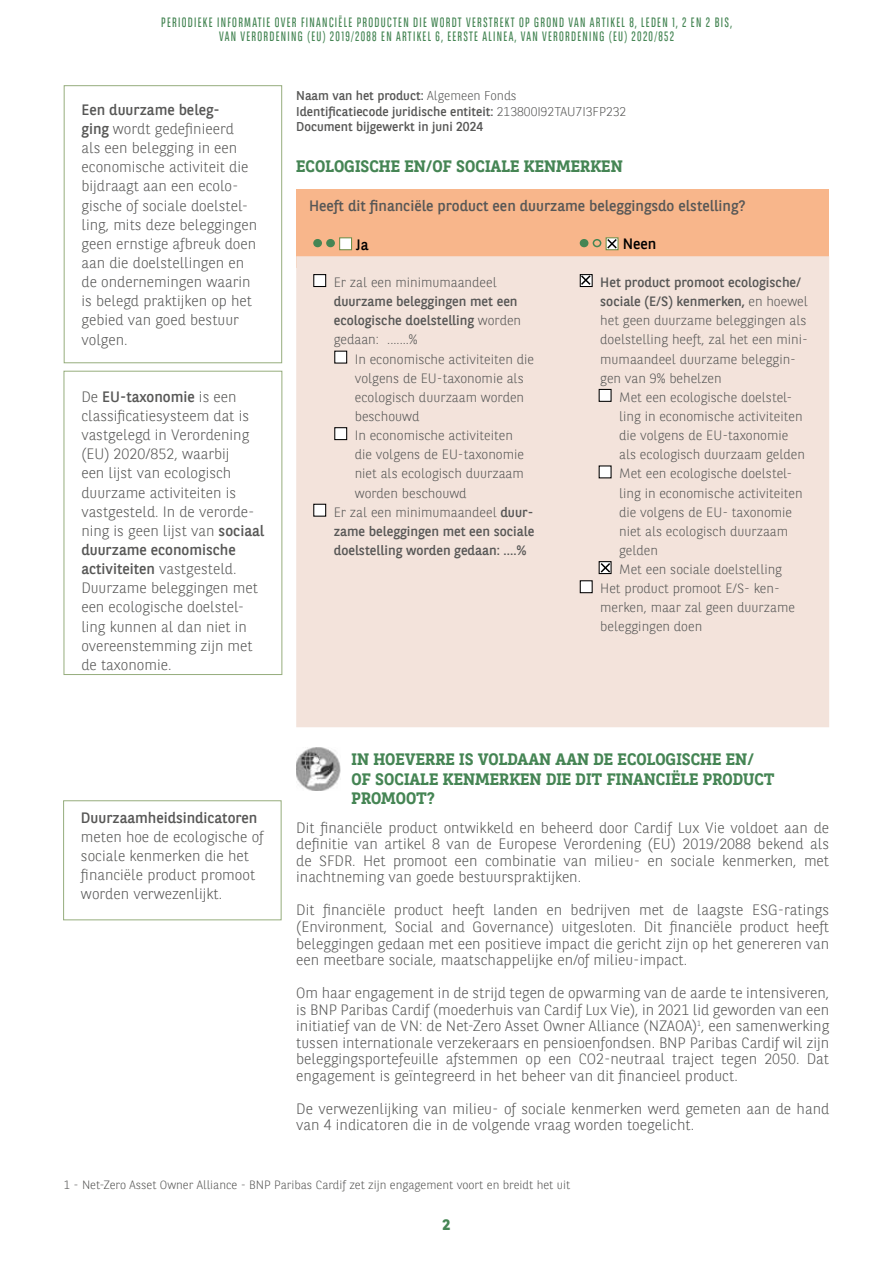
<style>
.page{position:relative;width:893px;height:1263px;background:#fff}
.page>*{position:absolute;margin:0;border:0;box-sizing:border-box;transform-origin:0 0}
.t1{font:700 16.5px/19.2px "BNPP Slab Serif";color:#458554}
.t2{font:300 15px/19.2px "BNPP Sans";color:#575756}
.t3{font:15px "BNPP Sans";color:#575756}
.t4{font:15px "BNPP Sans";color:#000}
.t5{font:700 15px "BNPP Sans";color:#458554}
.t6{font:300 13.5px/19.2px "BNPP Sans";color:#575756}
.t7{font:13.5px/13.5px "BNPP Sans Condensed";letter-spacing:.1em;color:#458554;text-align:center;scale:.95 1}
.t8{font:13.5px/19.2px "BNPP Sans";color:#575756}
.t9{font:12.75px/15.3px "BNPP Sans";color:#575756}
.t10{font:300 12px "BNPP Sans";color:#575756}
.s1{font-weight:400}
.s2{font-weight:300}
</style>
<div class="page">
<div style="left:296px;top:189px;width:533px;height:79px;background:#f8b68b"></div>
<div style="left:296px;top:256px;width:533px;height:471px;background:#f3e3db"></div>
<div style="left:314px;top:240px;width:7px;height:6px;background:#458554;border-radius:50%"></div>
<div style="left:313px;top:239px;width:9px;height:8px;border:2px solid #458554;border-radius:50%"></div>
<div style="left:327px;top:240px;width:7px;height:6px;background:#458554;border-radius:50%"></div>
<div style="left:326px;top:239px;width:9px;height:8px;border:2px solid #458554;border-radius:50%"></div>
<div style="left:339px;top:237px;width:13px;height:13px;background:#fff;border:1px solid #6d8d47"></div>
<div style="left:580px;top:240px;width:8px;height:6px;background:#458554;border-radius:50%"></div>
<div style="left:580px;top:239px;width:8px;height:8px;border:2px solid #458554;border-radius:50%"></div>
<div style="left:593px;top:239px;width:8px;height:8px;border:2px solid #458554;border-radius:50%"></div>
<div style="left:313px;top:274px;width:13px;height:13px;background:#fff;border:1px solid #000"></div>
<div style="left:334px;top:351px;width:13px;height:13px;background:#fff;border:1px solid #000"></div>
<div style="left:334px;top:427px;width:13px;height:13px;background:#fff;border:1px solid #000"></div>
<div style="left:313px;top:504px;width:13px;height:13px;background:#fff;border:1px solid #000"></div>
<svg style="left:580px;top:274px;width:13px;height:13px"></svg>
<div style="left:599px;top:389px;width:13px;height:13px;background:#fff;border:1px solid #000"></div>
<svg style="left:599px;top:465px;width:13px;height:13px"></svg>
<div style="left:580px;top:580px;width:13px;height:13px;background:#fff;border:1px solid #000"></div>
<svg style="left:606px;top:237px;width:12px;height:13px"></svg>
<svg style="left:579px;top:274px;width:13px;height:12px"></svg>
<div style="left:64px;top:85px;width:218px;height:278px;border:1px solid #96ad7d"></div>
<div style="left:64px;top:371px;width:218px;height:304px;border:1px solid #96ad7d"></div>
<img style="left:296px;top:747px;width:44px;height:44px">
<svg style="left:599px;top:561px;width:13px;height:13px"></svg>
<div style="left:63px;top:800px;width:218px;height:120px;border:1px solid #96ad7d"></div>
<p class="t7" style="left:161px;top:16px;width:602px">PERIODIEKE INFORMATIE OVER FINANCIËLE PRODUCTEN DIE WORDT VERSTREKT OP GROND VAN ARTIKEL 8, LEDEN 1, 2 EN 2 BIS,<br>VAN VERORDENING (EU) 2019/2088 EN ARTIKEL 6, EERSTE ALINEA, VAN VERORDENING (EU) 2020/852</p>
<p class="t2" style="left:82px;top:99px;width:177px"><span class="s1">Een duurzame beleg-<br>ging</span> wordt gedefinieerd<br>als een belegging in een economische activiteit die bijdraagt aan een ecolo&shy;gische of sociale doelstel&shy;ling, mits deze beleggingen geen ernstige afbreuk doen aan die doelstellingen en de ondernemingen waarin is belegd praktijken op het gebied van goed bestuur volgen.</p>
<p class="t2" style="left:81px;top:386px;width:184px">De <span class="s1">EU-taxonomie</span> is een classificatiesysteem dat is vastgelegd in Verordening (EU) 2020/852, waarbij<br>een lijst van ecologisch duurzame activiteiten is vastgesteld. In de verorde&shy;ning is geen lijst van <span class="s1">sociaal duurzame economische activiteiten</span> vastgesteld.<br>Duurzame beleggingen met een ecologische doelstel&shy;ling kunnen al dan niet in overeenstemming zijn met de taxonomie.</p>
<p class="t9" style="left:296px;top:88px;width:332px">Naam van het product: <span class="s2">Algemeen Fonds<br></span>Identificatiecode juridische entiteit: <span class="s2">213800I92TAU7I3FP232<br></span>Document bijgewerkt in juni 2024</p>
<p class="t1" style="left:296px;top:156px;width:328px">ECOLOGISCHE EN/OF SOCIALE KENMERKEN</p>
<p class="t3" style="left:309px;top:195px;width:438px">Heeft dit financiële product een duurzame beleggingsdo elstelling?</p>
<p class="t4" style="left:356px;top:235px;width:14px">Ja</p>
<p class="t4" style="left:623px;top:233px;width:35px">Neen</p>
<p class="t6" style="left:334px;top:272px;width:164px">Er zal een minimumaandeel</p>
<p class="t8" style="left:334px;top:291px;width:189px">duurzame beleggingen met een ecologische doelstelling <span class="s2">worden gedaan: .......%</span></p>
<p class="t6" style="left:355px;top:349px;width:181px">In economische activiteiten die</p>
<p class="t6" style="left:355px;top:368px;width:170px">volgens de EU-taxonomie als</p>
<p class="t6" style="left:355px;top:387px;width:171px">ecologisch duurzaam worden</p>
<p class="t6" style="left:355px;top:406px;width:66px">beschouwd</p>
<p class="t6" style="left:355px;top:425px;width:160px">In economische activiteiten</p>
<p class="t6" style="left:355px;top:444px;width:171px">die volgens de EU-taxonomie</p>
<p class="t6" style="left:355px;top:463px;width:171px">niet als ecologisch duurzaam</p>
<p class="t6" style="left:355px;top:483px;width:113px">worden beschouwd</p>
<p class="t6" style="left:334px;top:502px;width:201px">Er zal een minimumaandeel <span class="s1">duur-</span></p>
<p class="t8" style="left:334px;top:521px;width:202px">zame beleggingen met een sociale</p>
<p class="t8" style="left:334px;top:540px;width:194px">doelstelling worden gedaan: ….%</p>
<p class="t6" style="left:600px;top:272px;width:209px"><span class="s1">Het product promoot ecologische/ sociale (E/S) kenmerken,</span> en hoewel het geen duurzame beleggingen als doelstelling heeft, zal het een mini&shy;mumaandeel duurzame beleggin&shy;gen van 9% behelzen</p>
<p class="t6" style="left:619px;top:387px;width:175px">Met een ecologische doelstel-</p>
<p class="t6" style="left:619px;top:406px;width:185px">ling in economische activiteiten</p>
<p class="t6" style="left:619px;top:425px;width:171px">die volgens de EU-taxonomie</p>
<p class="t6" style="left:619px;top:444px;width:187px">als ecologisch duurzaam gelden</p>
<p class="t6" style="left:619px;top:463px;width:175px">Met een ecologische doelstel-</p>
<p class="t6" style="left:619px;top:483px;width:185px">ling in economische activiteiten</p>
<p class="t6" style="left:619px;top:502px;width:174px">die volgens de EU- taxonomie</p>
<p class="t6" style="left:619px;top:521px;width:171px">niet als ecologisch duurzaam</p>
<p class="t6" style="left:619px;top:540px;width:40px">gelden</p>
<p class="t6" style="left:619px;top:559px;width:164px">Met een sociale doelstelling</p>
<p class="t6" style="left:600px;top:578px;width:181px">Het product promoot E/S- ken-</p>
<p class="t6" style="left:600px;top:597px;width:196px">merken, maar zal geen duurzame</p>
<p class="t6" style="left:600px;top:616px;width:103px">beleggingen doen</p>
<p class="t3" style="left:81px;top:807px;width:178px">Duurzaamheidsindicatoren</p>
<p class="t2" style="left:81px;top:826px;width:184px">meten hoe de ecologische of sociale kenmerken die het financiële product promoot worden verwezenlijkt.</p>
<p class="t1" style="left:351px;top:749px;width:425px">IN HOEVERRE IS VOLDAAN AAN DE ECOLOGISCHE EN/<br>OF SOCIALE KENMERKEN DIE DIT FINANCIËLE PRODUCT<br>PROMOOT?</p>
<p class="t2" style="left:296px;top:819px;width:534px;line-height:16.5px;text-align:justify">Dit financiële product ontwikkeld en beheerd door Cardif Lux Vie voldoet aan de definitie van artikel 8 van de Europese Verordening (EU) 2019/2088 bekend als de SFDR. Het promoot een combinatie van milieu- en sociale kenmerken, met inachtneming van goede bestuurspraktijken.</p>
<p class="t2" style="left:296px;top:901px;width:534px;line-height:16.5px;text-align:justify">Dit financiële product heeft landen en bedrijven met de laagste ESG-ratings (Environment, Social and Governance) uitgesloten. Dit financiële product heeft beleggingen gedaan met een positieve impact die gericht zijn op het genereren van een meetbare sociale, maatschappelijke en/of milieu-impact.</p>
<p class="t2" style="left:296px;top:984px;width:534px;line-height:16.5px;text-align:justify">Om haar engagement in de strijd tegen de opwarming van de aarde te intensiveren, is BNP Paribas Cardif (moederhuis van Cardif Lux Vie), in 2021 lid geworden van een initiatief van de VN: de Net-Zero Asset Owner Alliance (NZAOA)<sup>1</sup>, een samenwerking tussen internationale verzekeraars en pensioenfondsen. BNP Paribas Cardif wil zijn beleggingsportefeuille afstemmen op een CO2-neutraal traject tegen 2050. Dat engagement is geïntegreerd in het beheer van dit financieel product.</p>
<p class="t2" style="left:296px;top:1099px;width:534px;line-height:16.5px">De verwezenlijking van milieu- of sociale kenmerken werd gemeten aan de hand van 4 indicatoren die in de volgende vraag worden toegelicht.</p>
<p class="t10" style="left:64px;top:1176px;width:508px">1 - Net-Zero Asset Owner Alliance - BNP Paribas Cardif zet zijn engagement voort en breidt het uit</p>
<p class="t5" style="left:442px;top:1215px;width:9px">2</p>
</div>
